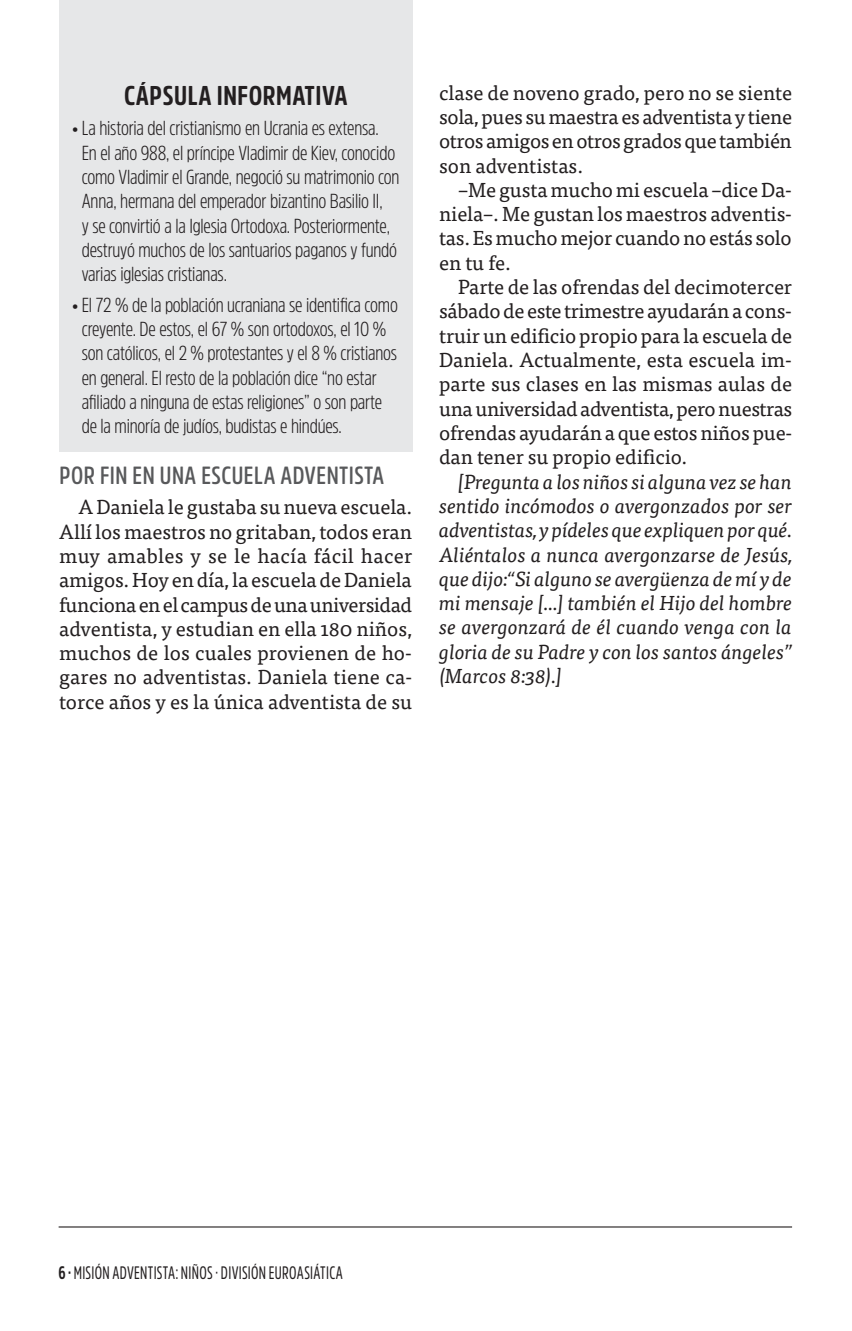
<style>
.page{position:relative;width:852px;height:1331px;background:#fff}
.page>*{position:absolute;margin:0;border:0;box-sizing:border-box;transform-origin:0 0}
.t1{font:700 27px "Amsi Pro Cond";letter-spacing:.02em;color:#231f20}
.t2{font:600 24.75px "Amsi Pro Cond";letter-spacing:.02em;color:#58595b}
.t3{font:20.25px/24.3px "Tisa OT";letter-spacing:-.01em;color:#231f20;text-align:justify}
.t4{font:300 20.25px/24.3px "Amsi Pro Cond";letter-spacing:-.01em;color:#231f20}
.t5{font:italic 20.25px/24.3px "Tisa OT";letter-spacing:-.005em;color:#231f20;text-align:justify}
.t6{font:18px "Amsi Pro Cond";letter-spacing:.02em;color:#231f20;scale:.85 1}
.s1{font-weight:700}
</style>
<div class="page">
<div style="left:59px;top:0;width:353px;height:452px;background:#e6e7e8"></div>
<hr style="left:59px;top:1226px;width:733px;height:1px;background:#231f20">
<h1 class="t1" style="left:124px;top:86px;width:225px">CÁPSULA INFORMATIVA</h1>
<p class="t4" style="left:82px;top:117px;width:319px;text-indent:-10px">• La historia del cristianismo en Ucrania es extensa.<br>En el año 988, el príncipe Vladimir de Kiev, conocido como Vladimir el Grande, negoció su matrimonio con Anna, hermana del emperador bizantino Basilio II,<br>y se convirtió a la Iglesia Ortodoxa. Posteriormente, destruyó muchos de los santuarios paganos y fundó varias iglesias cristianas.</p>
<p class="t4" style="left:82px;top:293px;width:318px;text-indent:-10px">• El 72 % de la población ucraniana se identifica como creyente. De estos, el 67 % son ortodoxos, el 10 % son católicos, el 2 % protestantes y el 8 % cristianos en general. El resto de la población dice “no estar afiliado a ninguna de estas religiones” o son parte de la minoría de judíos, budistas e hindúes.</p>
<p class="t2" style="left:59px;top:466px;width:326px">POR FIN EN UNA ESCUELA ADVENTISTA</p>
<p class="t3" style="left:59px;top:496px;width:355px;text-indent:19px">A Daniela le gustaba su nueva escuela.<br>Allí los maestros no gritaban, todos eran muy amables y se le hacía fácil hacer amigos. Hoy en día, la escuela de Daniela funciona en el campus de una universidad adventista, y estudian en ella 180 niños, muchos de los cuales provienen de ho&shy;gares no adventistas. Daniela tiene ca&shy;torce años y es la única adventista de su</p>
<p class="t3" style="left:439px;top:81px;width:354px">clase de noveno grado, pero no se siente sola, pues su maestra es adventista y tiene otros amigos en otros grados que también son adventistas.</p>
<p class="t3" style="left:439px;top:179px;width:354px;text-indent:19px">–Me gusta mucho mi escuela –dice Da&shy;niela–. Me gustan los maestros adventis&shy;tas. Es mucho mejor cuando no estás solo en tu fe.</p>
<p class="t3" style="left:439px;top:276px;width:355px;text-indent:19px">Parte de las ofrendas del decimotercer sábado de este trimestre ayudarán a cons&shy;truir un edificio propio para la escuela de Daniela. Actualmente, esta escuela im&shy;parte sus clases en las mismas aulas de una universidad adventista, pero nuestras ofrendas ayudarán a que estos niños pue&shy;dan tener su propio edificio.</p>
<p class="t5" style="left:439px;top:470px;width:355px;text-indent:19px">[Pregunta a los niños si alguna vez se han sentido incómodos o avergonzados por ser adventistas, y pídeles que expliquen por qué.<br>Aliéntalos a nunca avergonzarse de Jesús, que dijo:“Si alguno se avergüenza de mí y de mi mensaje [...] también el Hijo del hombre se avergonzará de él cuando venga con la gloria de su Padre y con los santos ángeles” (Marcos 8:38).]</p>
<p class="t6" style="left:59px;top:1265px;width:336px"><span class="s1">6 ·</span> MISIÓN ADVENTISTA: NIÑOS · DIVISIÓN EUROASIÁTICA</p>
</div>
